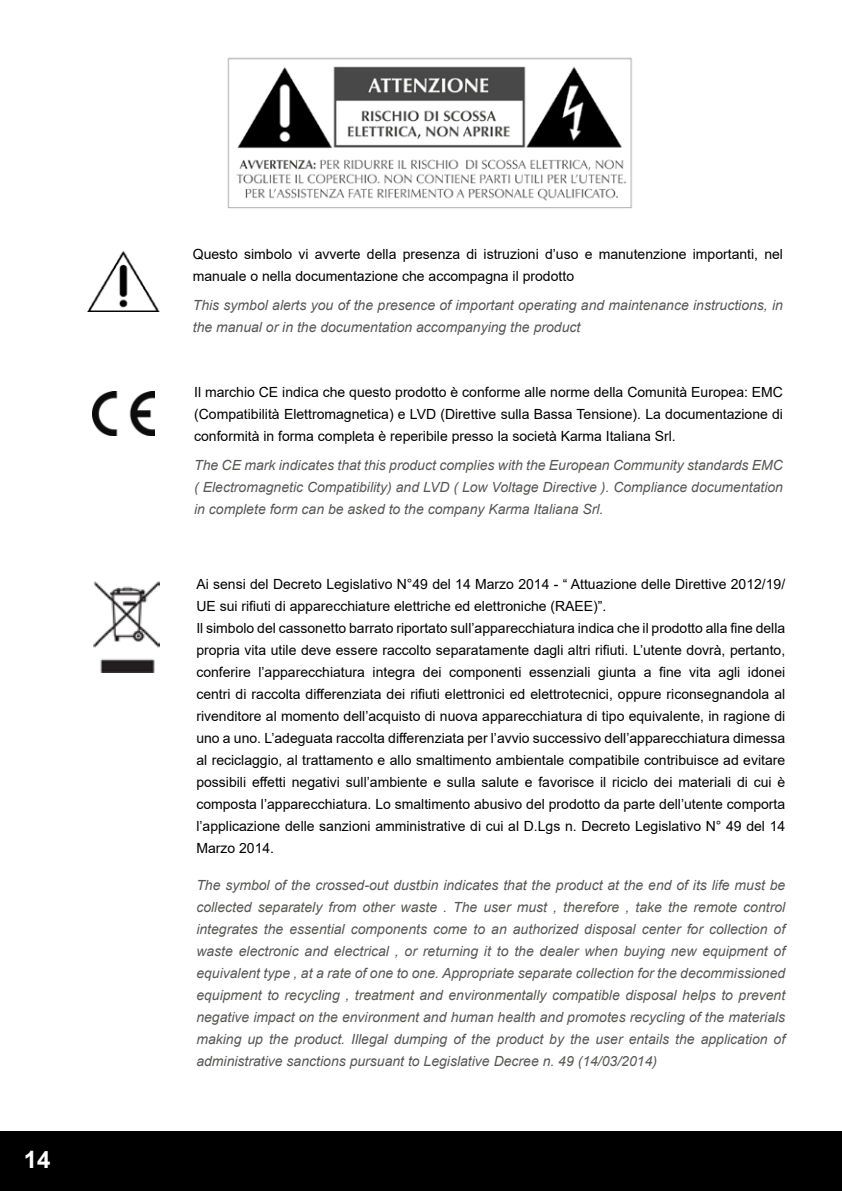
<style>
.page{position:relative;width:842px;height:1191px;background:#fff}
.page>*{position:absolute;margin:0;border:0;box-sizing:border-box;transform-origin:0 0}
.t1{font:700 24px "Arial";color:#fff}
.t2{font:14px/22px "Arial";color:#000}
.t3{font:italic 14px/22px "Arial";color:#575756;text-align:justify}
</style>
<div class="page">
<div style="left:0;top:1131px;width:842px;height:60px;background:#000"></div>
<img style="left:227px;top:57px;width:405px;height:152px">
<img style="left:88px;top:251px;width:72px;height:61px">
<img style="left:92px;top:392px;width:62px;height:44px">
<img style="left:93px;top:581px;width:67px;height:92px">
<h1 class="t1" style="left:24px;top:1143px;width:28px">14</h1>
<p class="t2" style="left:193px;top:242px;width:592px">Questo simbolo vi avverte della presenza di istruzioni d’uso e manutenzione importanti, nel manuale o nella documentazione che accompagna il prodotto</p>
<p class="t3" style="left:193px;top:295px;width:592px">This symbol alerts you of the presence of important operating and maintenance instructions, in the manual or in the documentation accompanying the product</p>
<p class="t2" style="left:194px;top:381px;width:590px;text-align:justify">Il marchio CE indica che questo prodotto è conforme alle norme della Comunità Europea: EMC (Compatibilità Elettromagnetica) e LVD (Direttive sulla Bassa Tensione). La documentazione di conformità in forma completa è reperibile presso la società Karma Italiana Srl.</p>
<p class="t3" style="left:194px;top:454px;width:590px">The CE mark indicates that this product complies with the European Community standards EMC ( Electromagnetic Compatibility) and LVD ( Low Voltage Directive ). Compliance documentation in complete form can be asked to the company Karma Italiana Srl.</p>
<p class="t2" style="left:196px;top:572px;width:590px">Ai sensi del Decreto Legislativo N°49 del 14 Marzo 2014 - “ Attuazione delle Direttive 2012/19/ UE sui rifiuti di apparecchiature elettriche ed elettroniche (RAEE)”.<br>Il simbolo del cassonetto barrato riportato sull’apparecchiatura indica che il prodotto alla fine della propria vita utile deve essere raccolto separatamente dagli altri rifiuti. L’utente dovrà, pertanto, conferire l’apparecchiatura integra dei componenti essenziali giunta a fine vita agli idonei centri di raccolta differenziata dei rifiuti elettronici ed elettrotecnici, oppure riconsegnandola al rivenditore al momento dell’acquisto di nuova apparecchiatura di tipo equivalente, in ragione di uno a uno. L’adeguata raccolta differenziata per l’avvio successivo dell’apparecchiatura dimessa al reciclaggio, al trattamento e allo smaltimento ambientale compatibile contribuisce ad evitare possibili effetti negativi sull’ambiente e sulla salute e favorisce il riciclo dei materiali di cui è composta l’apparecchiatura. Lo smaltimento abusivo del prodotto da parte dell’utente comporta l’applicazione delle sanzioni amministrative di cui al D.Lgs n. Decreto Legislativo N° 49 del 14<br>Marzo 2014.</p>
<p class="t3" style="left:196px;top:874px;width:590px">The symbol of the crossed-out dustbin indicates that the product at the end of its life must be collected separately from other waste . The user must , therefore , take the remote control integrates the essential components come to an authorized disposal center for collection of waste electronic and electrical , or returning it to the dealer when buying new equipment of equivalent type , at a rate of one to one. Appropriate separate collection for the decommissioned equipment to recycling , treatment and environmentally compatible disposal helps to prevent negative impact on the environment and human health and promotes recycling of the materials making up the product. Illegal dumping of the product by the user entails the application of administrative sanctions pursuant to Legislative Decree n. 49 (14/03/2014)</p>
</div>
